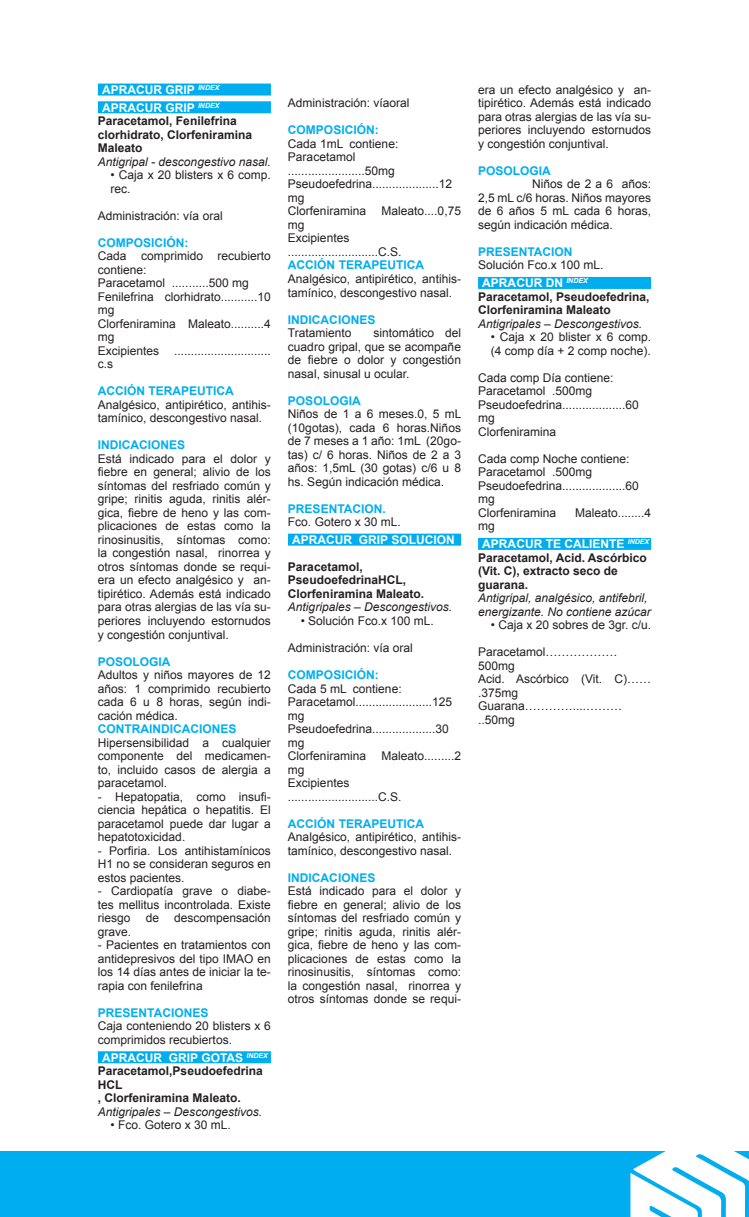
<style>
.page{position:relative;width:749px;height:1217px;background:#fff}
.page>*{position:absolute;margin:0;border:0;box-sizing:border-box;transform-origin:0 0}
.Texto{font:12px/13.5px "Arial";color:#231f20}
.Droga{font:700 12px/13.5px "Arial";color:#231f20}
.Sub_Titulo_copy_2{font:700 12px "Arial";color:#00aeef}
.Indicaciones{font:italic 12px/13.5px "Arial";color:#231f20}
.Presentación{font:12px/13.5px "Arial";color:#231f20}
.Nombre_Laboratorio{font:700 12px "Arial";color:#fff}
.Texto-2{font:700 12px "Arial";color:#00aeef}
</style>
<div class="page">
<div style="left:0;top:1151px;width:748px;height:65px;background:#00aeef"></div>
<svg style="left:630px;top:1151px;width:118px;height:65px"></svg>
<div style="left:98px;top:83px;width:173px;height:12px;background:#00aeef"></div>
<div style="left:98px;top:101px;width:173px;height:12px;background:#00aeef"></div>
<div style="left:98px;top:1050px;width:173px;height:12px;background:#00aeef"></div>
<div style="left:288px;top:533px;width:173px;height:12px;background:#00aeef"></div>
<div style="left:478px;top:277px;width:173px;height:12px;background:#00aeef"></div>
<div style="left:478px;top:537px;width:173px;height:12px;background:#00aeef"></div>
<p class="Nombre_Laboratorio" style="left:102px;top:82px;width:119px">APRACUR GRIP <sup>INDEX</sup></p>
<p class="Nombre_Laboratorio" style="left:102px;top:99px;width:119px">APRACUR GRIP <sup>INDEX</sup></p>
<p class="Droga" style="left:98px;top:114px;width:156px">Paracetamol, Fenilefrina clorhidrato, Clorfeniramina<br>Maleato</p>
<p class="Indicaciones" style="left:98px;top:155px;width:174px">Antigripal - descongestivo nasal.</p>
<p class="Presentación" style="left:111px;top:168px;width:162px">• Caja x 20 blisters x 6 comp. rec.</p>
<p class="Texto" style="left:98px;top:209px;width:126px">Administración: vía oral</p>
<p class="Sub_Titulo_copy_2" style="left:98px;top:234px;width:92px">COMPOSICIÓN:</p>
<p class="Texto" style="left:98px;top:249px;width:174px">Cada comprimido recubierto contiene:</p>
<p class="Texto" style="left:98px;top:276px;width:152px">Paracetamol ...........500 mg</p>
<p class="Texto" style="left:98px;top:290px;width:174px">Fenilefrina clorhidrato...........10 mg</p>
<p class="Texto" style="left:98px;top:317px;width:174px">Clorfeniramina Maleato..........4 mg</p>
<p class="Texto" style="left:98px;top:344px;width:174px">Excipientes ............................. c.s</p>
<p class="Sub_Titulo_copy_2" style="left:98px;top:383px;width:137px">ACCIÓN TERAPEUTICA</p>
<p class="Texto" style="left:98px;top:398px;width:174px">Analgésico, antipirético, antihis&shy;tamínico, descongestivo nasal.</p>
<p class="Sub_Titulo_copy_2" style="left:98px;top:437px;width:89px">INDICACIONES</p>
<p class="Texto" style="left:98px;top:452px;width:174px;text-align:justify">Está indicado para el dolor y fiebre en general; alivio de los síntomas del resfriado común y gripe; rinitis aguda, rinitis alér&shy;gica, fiebre de heno y las com&shy;plicaciones de estas como la rinosinusitis, síntomas como: la congestión nasal, rinorrea y otros síntomas donde se requi&shy;era un efecto analgésico y an&shy;tipirético. Además está indicado para otras alergias de las vía su&shy;periores incluyendo estornudos y congestión conjuntival.</p>
<p class="Sub_Titulo_copy_2" style="left:98px;top:653px;width:74px">POSOLOGIA</p>
<p class="Texto" style="left:98px;top:668px;width:174px;text-align:justify">Adultos y niños mayores de 12 años: 1 comprimido recubierto cada 6 u 8 horas, según indi&shy;cación médica.</p>
<p class="Texto-2" style="left:98px;top:720px;width:140px">CONTRAINDICACIONES</p>
<p class="Texto" style="left:98px;top:735px;width:174px;text-align:justify">Hipersensibilidad a cualquier componente del medicamen&shy;to, incluido casos de alergia a paracetamol.</p>
<p class="Texto" style="left:98px;top:789px;width:174px;text-align:justify">- Hepatopatia, como insufi&shy;ciencia hepática o hepatitis. El paracetamol puede dar lugar a hepatotoxicidad.</p>
<p class="Texto" style="left:98px;top:843px;width:174px;text-align:justify">- Porfiria. Los antihistamínicos H1 no se consideran seguros en estos pacientes.</p>
<p class="Texto" style="left:98px;top:884px;width:174px;text-align:justify">- Cardiopatía grave o diabe&shy;tes mellitus incontrolada. Existe riesgo</p>
<p class="Texto" style="left:146px;top:911px;width:15px">de</p>
<p class="Texto" style="left:174px;top:911px;width:98px">descompensación</p>
<p class="Texto" style="left:98px;top:924px;width:35px">grave.</p>
<p class="Texto" style="left:98px;top:938px;width:174px;text-align:justify">- Pacientes en tratamientos con antidepresivos del tipo IMAO en los 14 días antes de iniciar la te&shy;rapia con fenilefrina</p>
<p class="Sub_Titulo_copy_2" style="left:98px;top:1004px;width:112px">PRESENTACIONES</p>
<p class="Texto" style="left:98px;top:1019px;width:174px">Caja conteniendo 20 blisters x 6 comprimidos recubiertos.</p>
<p class="Nombre_Laboratorio" style="left:102px;top:1049px;width:167px">APRACUR GRIP GOTAS <sup>INDEX</sup></p>
<p class="Droga" style="left:98px;top:1064px;width:166px">Paracetamol,Pseudoefedrina<br>HCL</p>
<p class="Droga" style="left:98px;top:1091px;width:144px">, Clorfeniramina Maleato.</p>
<p class="Indicaciones" style="left:98px;top:1104px;width:166px">Antigripales – Descongestivos.</p>
<p class="Presentación" style="left:111px;top:1117px;width:122px">• Fco. Gotero x 30 mL.</p>
<p class="Texto" style="left:288px;top:96px;width:123px">Administración: víaoral</p>
<p class="Sub_Titulo_copy_2" style="left:288px;top:122px;width:92px">COMPOSICIÓN:</p>
<p class="Texto" style="left:288px;top:137px;width:112px">Cada 1mL contiene:</p>
<p class="Texto" style="left:288px;top:150px;width:108px">Paracetamol .......................50mg</p>
<p class="Texto" style="left:288px;top:177px;width:166px">Pseudoefedrina....................12 mg</p>
<p class="Texto" style="left:288px;top:204px;width:80px">Clorfeniramina</p>
<p class="Texto" style="left:381px;top:204px;width:81px">Maleato....0,75</p>
<p class="Texto" style="left:288px;top:218px;width:18px">mg</p>
<p class="Texto" style="left:288px;top:231px;width:115px">Excipientes ...........................C.S.</p>
<p class="Sub_Titulo_copy_2" style="left:288px;top:257px;width:137px">ACCIÓN TERAPEUTICA</p>
<p class="Texto" style="left:288px;top:272px;width:174px">Analgésico, antipirético, antihis&shy;tamínico, descongestivo nasal.</p>
<p class="Sub_Titulo_copy_2" style="left:288px;top:311px;width:89px">INDICACIONES</p>
<p class="Texto" style="left:288px;top:326px;width:65px">Tratamiento</p>
<p class="Texto" style="left:288px;top:326px;width:174px;text-align:justify;text-indent:85px">sintomático del cuadro gripal, que se acompañe de fiebre o dolor y congestión nasal, sinusal u ocular.</p>
<p class="Sub_Titulo_copy_2" style="left:288px;top:392px;width:74px">POSOLOGIA</p>
<p class="Texto" style="left:288px;top:407px;width:175px;text-align:justify">Niños de 1 a 6 meses.0, 5 mL (10gotas), cada 6 horas.Niños de 7 meses a 1 año: 1mL (20go&shy;tas) c/ 6 horas. Niños de 2 a 3 años: 1,5mL (30 gotas) c/6 u 8 hs. Según indicación médica.</p>
<p class="Sub_Titulo_copy_2" style="left:288px;top:500px;width:99px">PRESENTACION.</p>
<p class="Texto" style="left:288px;top:515px;width:114px">Fco. Gotero x 30 mL.</p>
<p class="Nombre_Laboratorio" style="left:292px;top:531px;width:164px">APRACUR GRIP SOLUCION</p>
<p class="Droga" style="left:288px;top:560px;width:138px">Paracetamol,<br>PseudoefedrinaHCL,<br>Clorfeniramina Maleato.</p>
<p class="Indicaciones" style="left:288px;top:600px;width:166px">Antigripales – Descongestivos.</p>
<p class="Presentación" style="left:300px;top:614px;width:134px">• Solución Fco.x 100 mL.</p>
<p class="Texto" style="left:288px;top:641px;width:126px">Administración: vía oral</p>
<p class="Sub_Titulo_copy_2" style="left:288px;top:666px;width:92px">COMPOSICIÓN:</p>
<p class="Texto" style="left:288px;top:681px;width:115px">Cada 5 mL contiene:</p>
<p class="Texto" style="left:288px;top:695px;width:166px">Paracetamol.......................125 mg</p>
<p class="Texto" style="left:288px;top:722px;width:162px">Pseudoefedrina...................30 mg</p>
<p class="Texto" style="left:288px;top:749px;width:80px">Clorfeniramina</p>
<p class="Texto" style="left:381px;top:749px;width:81px">Maleato.........2</p>
<p class="Texto" style="left:288px;top:762px;width:18px">mg</p>
<p class="Texto" style="left:288px;top:776px;width:115px">Excipientes ...........................C.S.</p>
<p class="Sub_Titulo_copy_2" style="left:288px;top:815px;width:137px">ACCIÓN TERAPEUTICA</p>
<p class="Texto" style="left:288px;top:830px;width:174px">Analgésico, antipirético, antihis&shy;tamínico, descongestivo nasal.</p>
<p class="Sub_Titulo_copy_2" style="left:288px;top:869px;width:89px">INDICACIONES</p>
<p class="Texto" style="left:288px;top:884px;width:174px;text-align:justify">Está indicado para el dolor y fiebre en general; alivio de los síntomas del resfriado común y gripe; rinitis aguda, rinitis alér&shy;gica, fiebre de heno y las com&shy;plicaciones de estas como la rinosinusitis, síntomas como: la congestión nasal, rinorrea y otros síntomas donde se requi-</p>
<p class="Texto" style="left:478px;top:83px;width:174px;text-align:justify">era un efecto analgésico y an&shy;tipirético. Además está indicado para otras alergias de las vía su&shy;periores incluyendo estornudos y congestión conjuntival.</p>
<p class="Sub_Titulo_copy_2" style="left:478px;top:163px;width:74px">POSOLOGIA</p>
<p class="Texto" style="left:478px;top:177px;width:174px;text-align:justify;text-indent:54px">Niños de 2 a 6 años:<br>2,5 mL c/6 horas. Niños mayores de 6 años 5 mL cada 6 horas, según indicación médica.</p>
<p class="Sub_Titulo_copy_2" style="left:478px;top:244px;width:96px">PRESENTACION</p>
<p class="Texto" style="left:478px;top:258px;width:127px">Solución Fco.x 100 mL.</p>
<p class="Nombre_Laboratorio" style="left:482px;top:275px;width:107px">APRACUR DN <sup>INDEX</sup></p>
<p class="Droga" style="left:478px;top:290px;width:173px">Paracetamol, Pseudoefedrina,<br>Clorfeniramina Maleato</p>
<p class="Indicaciones" style="left:478px;top:317px;width:166px">Antigripales – Descongestivos.</p>
<p class="Presentación" style="left:490px;top:330px;width:162px">• Caja x 20 blister x 6 comp. (4 comp día + 2 comp noche).</p>
<p class="Texto" style="left:478px;top:371px;width:137px">Cada comp Día contiene:</p>
<p class="Texto" style="left:478px;top:384px;width:116px">Paracetamol .500mg</p>
<p class="Texto" style="left:478px;top:398px;width:162px">Pseudoefedrina...................60 mg</p>
<p class="Texto" style="left:478px;top:425px;width:80px">Clorfeniramina</p>
<p class="Texto" style="left:478px;top:452px;width:153px">Cada comp Noche contiene:</p>
<p class="Texto" style="left:478px;top:465px;width:116px">Paracetamol .500mg</p>
<p class="Texto" style="left:478px;top:479px;width:162px">Pseudoefedrina...................60 mg</p>
<p class="Texto" style="left:478px;top:506px;width:80px">Clorfeniramina</p>
<p class="Texto" style="left:575px;top:506px;width:78px">Maleato........4</p>
<p class="Texto" style="left:478px;top:519px;width:18px">mg</p>
<p class="Nombre_Laboratorio" style="left:482px;top:536px;width:168px">APRACUR TE CALIENTE <sup>INDEX</sup></p>
<p class="Droga" style="left:478px;top:551px;width:170px">Paracetamol, Acid. Ascórbico (Vit. C), extracto seco de guarana.</p>
<p class="Indicaciones" style="left:478px;top:591px;width:174px">Antigripal, analgésico, antifebril, energizante. No contiene azúcar</p>
<p class="Presentación" style="left:490px;top:618px;width:162px">• Caja x 20 sobres de 3gr. c/u.</p>
<p class="Texto" style="left:478px;top:645px;width:141px">Paracetamol………………<br>500mg</p>
<p class="Texto" style="left:478px;top:672px;width:174px">Acid. Ascórbico (Vit. C)…… .375mg</p>
<p class="Texto" style="left:478px;top:699px;width:146px">Guarana…………....……… ..50mg</p>
</div>
